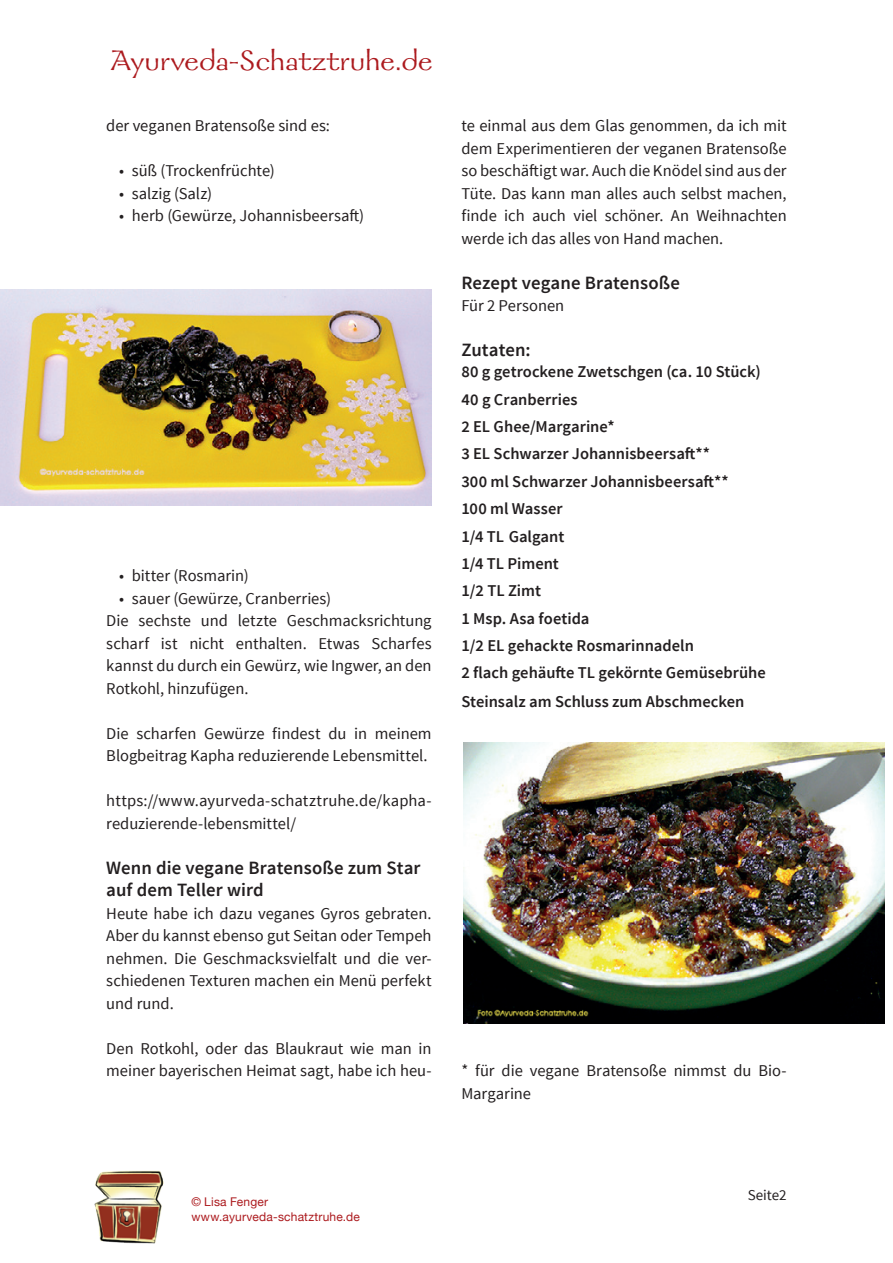
<style>
.page{position:relative;width:893px;height:1263px;background:#fff}
.page>*{position:absolute;margin:0;border:0;box-sizing:border-box;transform-origin:0 0}
.t1{font:31.5px "Galahad Std";letter-spacing:.01em;color:#ac1a1e}
.t2{font:600 18.75px/22.5px "Source Sans Pro";letter-spacing:.005em;color:#231f20}
.t3{font:16.5px/22.5px "Source Sans Pro";color:#231f20}
.t4{font:600 16.5px/27.3px "Source Sans Pro";color:#231f20}
.t5{font:15px "Source Sans Pro";color:#231f20}
.t6{font:12px/14.4px "Helvetica Neue";letter-spacing:.015em;color:#ac1a1e}
</style>
<div class="page">
<img style="left:0;top:290px;width:432px;height:215px">
<img style="left:463px;top:743px;width:422px;height:280px">
<img style="left:94px;top:1170px;width:70px;height:74px">
<h1 class="t1" style="left:111px;top:41px;width:323px">Ayurveda-Schatztruhe.de</h1>
<p class="t3" style="left:106px;top:115px;width:225px">der veganen Bratensoße sind es:</p>
<p class="t3" style="left:119px;top:160px;width:157px">• süß (Trockenfrüchte)</p>
<p class="t3" style="left:119px;top:182px;width:95px">• salzig (Salz)</p>
<p class="t3" style="left:119px;top:205px;width:247px">• herb (Gewürze, Johannisbeersaft)</p>
<p class="t3" style="left:119px;top:565px;width:131px">• bitter (Rosmarin)</p>
<p class="t3" style="left:106px;top:587px;width:327px;text-indent:13px">• sauer (Gewürze, Cranberries)<br>Die sechste und letzte Geschmacksrichtung scharf ist nicht enthalten. Etwas Scharfes kannst du durch ein Gewürz, wie Ingwer, an den Rotkohl, hinzufügen.</p>
<p class="t3" style="left:106px;top:722px;width:327px">Die scharfen Gewürze findest du in meinem<br>Blogbeitrag Kapha reduzierende Lebensmittel.</p>
<p class="t3" style="left:106px;top:790px;width:327px">https://www.ayurveda-schatztruhe.de/kapha&shy;reduzierende-lebensmittel/</p>
<p class="t2" style="left:106px;top:857px;width:316px">Wenn die vegane Bratensoße zum Star auf dem Teller wird</p>
<p class="t3" style="left:106px;top:902px;width:327px;text-align:justify">Heute habe ich dazu veganes Gyros gebraten.<br>Aber du kannst ebenso gut Seitan oder Tempeh nehmen. Die Geschmacksvielfalt und die ver&shy;schiedenen Texturen machen ein Menü perfekt und rund.</p>
<p class="t3" style="left:106px;top:1037px;width:327px">Den Rotkohl, oder das Blaukraut wie man in meiner bayerischen Heimat sagt, habe ich heu-</p>
<p class="t3" style="left:461px;top:115px;width:327px;text-align:justify">te einmal aus dem Glas genommen, da ich mit dem Experimentieren der veganen Bratensoße so beschäftigt war. Auch die Knödel sind aus der Tüte. Das kann man alles auch selbst machen, finde ich auch viel schöner. An Weihnachten werde ich das alles von Hand machen.</p>
<p class="t2" style="left:461px;top:272px;width:220px">Rezept vegane Bratensoße</p>
<p class="t3" style="left:461px;top:295px;width:104px">Für 2 Personen</p>
<p class="t2" style="left:461px;top:339px;width:71px">Zutaten:</p>
<p class="t4" style="left:461px;top:359px;width:306px">80 g getrockene Zwetschgen (ca. 10 Stück)<br>40 g Cranberries<br>2 EL Ghee/Margarine*<br>3 EL Schwarzer Johannisbeersaft**<br>300 ml Schwarzer Johannisbeersaft**<br>100 ml Wasser<br>1/4 TL Galgant<br>1/4 TL Piment<br>1/2 TL Zimt<br>1 Msp. Asa foetida<br>1/2 EL gehackte Rosmarinnadeln<br>2 flach gehäufte TL gekörnte Gemüsebrühe</p>
<p class="t4" style="left:461px;top:689px;width:285px">Steinsalz am Schluss zum Abschmecken</p>
<p class="t3" style="left:461px;top:1060px;width:327px">* für die vegane Bratensoße nimmst du Bio-<br>Margarine</p>
<p class="t6" style="left:191px;top:1195px;width:170px">© Lisa Fenger www.ayurveda-schatztruhe.de</p>
<p class="t5" style="left:748px;top:1186px;width:40px">Seite2</p>
</div>
